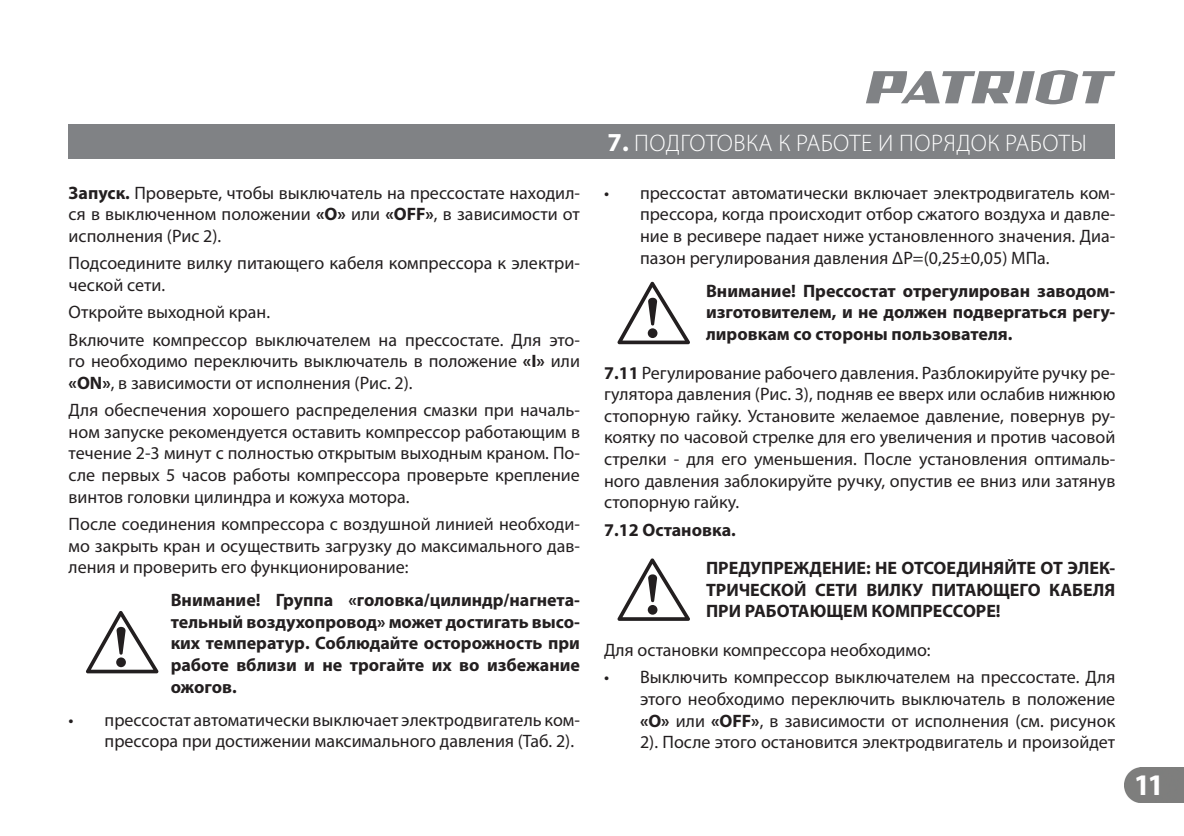
<style>
.page{position:relative;width:1184px;height:836px;background:#fff}
.page>*{position:absolute;margin:0;border:0;box-sizing:border-box;transform-origin:0 0}
.t1{font:700 30px "Myriad Pro";color:#fff}
.t2{font:300 24px "Myriad Pro";letter-spacing:.015em;color:#fff}
.t3{font:18px/21.6px "Myriad Pro";color:#231f20;text-align:justify}
.t4{font:700 18px/21.6px "Myriad Pro";color:#231f20;text-align:justify}
.s1{font-weight:700}
.s2{font-weight:700;font-size:26px}
</style>
<div class="page">
<div style="left:1125px;top:767px;width:59px;height:34px;background:#7e7e7d"></div>
<svg style="left:866px;top:70px;width:249px;height:34px"></svg>
<div style="left:69px;top:124px;width:1046px;height:34px;background:#808285"></div>
<svg style="left:86px;top:611px;width:73px;height:62px"></svg>
<svg style="left:617px;top:281px;width:73px;height:63px"></svg>
<svg style="left:617px;top:558px;width:73px;height:62px"></svg>
<p class="t3" style="left:69px;top:182px;width:513px"><span class="s1">Запуск.</span> Проверьте, чтобы выключатель на прессостате находил&shy;ся в выключенном положении <span class="s1">«О»</span> или <span class="s1">«OFF»</span>, в зависимости от исполнения (Рис 2).</p>
<p class="t3" style="left:69px;top:252px;width:513px">Подсоедините вилку питающего кабеля компрессора к электри&shy;ческой сети.</p>
<p class="t3" style="left:69px;top:298px;width:513px;line-height:27.2px">Откройте выходной кран.<br>Включите компрессор выключателем на прессостате. Для это-</p>
<p class="t3" style="left:69px;top:350px;width:513px">го необходимо переключить выключатель в положение <span class="s1">«I»</span> или <span class="s1">«ON»</span>, в зависимости от исполнения (Рис. 2).</p>
<p class="t3" style="left:69px;top:399px;width:513px">Для обеспечения хорошего распределения смазки при началь&shy;ном запуске рекомендуется оставить компрессор работающим в течение 2-3 минут с полностью открытым выходным краном. По&shy;сле первых 5 часов работы компрессора проверьте крепление винтов головки цилиндра и кожуха мотора.</p>
<p class="t3" style="left:69px;top:512px;width:513px">После соединения компрессора с воздушной линией необходи&shy;мо закрыть кран и осуществить загрузку до максимального дав&shy;ления и проверить его функционирование:</p>
<p class="t4" style="left:171px;top:588px;width:411px">Внимание! Группа «головка/цилиндр/нагнета&shy;тельный воздухопровод» может достигать высо&shy;ких температур. Соблюдайте осторожность при работе вблизи и не трогайте их во избежание ожогов.</p>
<p class="t3" style="left:105px;top:708px;width:477px;text-indent:-36px">• прессостат автоматически выключает электродвигатель ком&shy;прессора при достижении максимального давления (Таб. 2).</p>
<h2 class="t2" style="left:608px;top:128px;width:481px"><span class="s2">7.</span> п одготовка к работе и п орядок работы</h2>
<p class="t3" style="left:640px;top:182px;width:477px;text-indent:-36px">• прессостат автоматически включает электродвигатель ком&shy;прессора, когда происходит отбор сжатого воздуха и давле&shy;ние в ресивере падает ниже установленного значения. Диа&shy;пазон регулирования давления ΔР=(0,25±0,05) МПа.</p>
<p class="t4" style="left:706px;top:279px;width:411px">Внимание! Прессостат отрегулирован заводом&shy;изготовителем, и не должен подвергаться регу&shy;лировкам со стороны пользователя.</p>
<p class="t3" style="left:604px;top:361px;width:513px"><span class="s1">7.11</span> Регулирование рабочего давления. Разблокируйте ручку ре&shy;гулятора давления (Рис. 3), подняв ее вверх или ослабив нижнюю стопорную гайку. Установите желаемое давление, повернув ру&shy;коятку по часовой стрелке для его увеличения и против часовой стрелки - для его уменьшения. После установления оптималь&shy;ного давления заблокируйте ручку, опустив ее вниз или затянув стопорную гайку.</p>
<p class="t4" style="left:706px;top:509px;width:411px;line-height:38.6px;text-indent:-102px">7.12 Остановка.<br>ПРЕДУПРЕЖДЕНИЕ: НЕ ОТСОЕДИНЯЙТЕ ОТ ЭЛЕК-</p>
<p class="t4" style="left:706px;top:578px;width:131px">ТРИЧЕСКОЙ СЕТИ</p>
<p class="t4" style="left:866px;top:578px;width:13px">ВИЛК</p>
<p class="t4" style="left:912px;top:578px;width:32px">У ПИТА</p>
<p class="t4" style="left:976px;top:578px;width:140px">ЮЩЕГО КАБЕЛЯ</p>
<p class="t4" style="left:706px;top:599px;width:179px">ПРИ РАБОТАЮЩЕМ КОМП</p>
<p class="t4" style="left:922px;top:599px;width:80px">РЕССОРЕ!</p>
<p class="t3" style="left:604px;top:638px;width:328px">Для остановки компрессора необходимо:</p>
<p class="t3" style="left:640px;top:666px;width:477px;text-indent:-36px">• Выключить компрессор выключателем на прессостате. Для этого необходимо переключить выключатель в положение <span class="s1">«О»</span> или <span class="s1">«OFF»</span>, в зависимости от исполнения (см. рисунок 2). После этого остановится электродвигатель и произойдет</p>
<h1 class="t1" style="left:1134px;top:765px;width:32px">11</h1>
</div>
